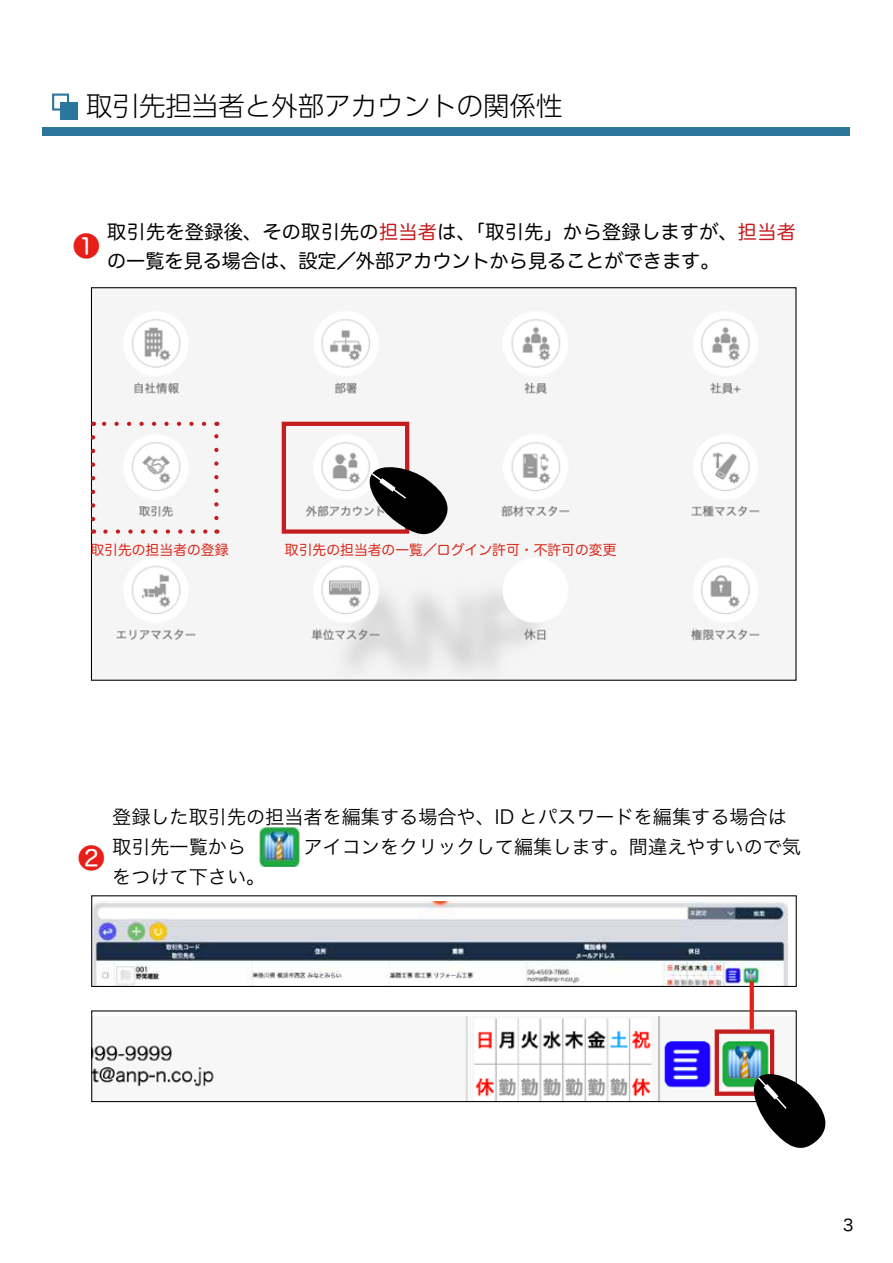
<style>
.page{position:relative;width:893px;height:1263px;background:#fff}
.page>*{position:absolute;margin:0;border:0;box-sizing:border-box;transform-origin:0 0}
.t1{font:300 26.55px "UD Shin Go Pr 6 N";color:#000}
.t2{font:26.55px "Hira Maru Pro W4";color:#e71f18}
.t3{font:19.2px/29.7px "Hira Kaku Pro W3";color:#000}
.t4{font:19.2px "Hira Maru Pro W4";letter-spacing:.01em;color:#000}
.t5{font:15.9px "Hira Maru Pro W4";color:#000}
.t6{font:13.8px "Hira Maru Pro W4";color:#d9281b}
.s1{color:#c41c1f}
</style>
<div class="page">
<div style="left:43px;top:128px;width:807px;height:8px;background:#2c769c"></div>
<img style="left:93px;top:901px;width:694px;height:84px">
<div style="left:91px;top:895px;width:706px;height:92px;border:1px solid #000"></div>
<img style="left:260px;top:827px;width:40px;height:39px">
<img style="left:93px;top:1016px;width:682px;height:84px">
<div style="left:91px;top:1010px;width:706px;height:92px;border:1px solid #000"></div>
<div style="left:715px;top:1029px;width:59px;height:67px;border:4px solid #c41c1f"></div>
<svg style="left:750px;top:981px;width:4px;height:48px"></svg>
<svg style="left:748px;top:1068px;width:78px;height:80px"></svg>
<img style="left:93px;top:317px;width:668px;height:362px">
<div style="left:282px;top:422px;width:127px;height:112px;border:4px solid #c41c1f"></div>
<svg style="left:364px;top:462px;width:90px;height:79px"></svg>
<div style="left:52px;top:94px;width:17px;height:17px;border:2px solid #2c769c"></div>
<div style="left:61px;top:102px;width:17px;height:17px;background:#2c769c"></div>
<svg style="left:105px;top:529px;width:105px;height:5px"></svg>
<svg style="left:91px;top:437px;width:4px;height:97px"></svg>
<svg style="left:214px;top:422px;width:5px;height:96px"></svg>
<svg style="left:93px;top:422px;width:111px;height:4px"></svg>
<h1 class="t1" style="left:86px;top:85px;width:478px">取引先担当者と外部アカウントの関係性</h1>
<h1 class="t2" style="left:73px;top:223px;width:28px">❶</h1>
<p class="t4" style="left:107px;top:215px;width:690px">取引先を登録後、その取引先の<span class="s1">担当者</span>は、「取引先」から登録しますが、<span class="s1">担当者</span></p>
<p class="t4" style="left:107px;top:245px;width:614px">の一覧を見る場合は、設定／外部アカウントから見ることができます。</p>
<p class="t6" style="left:90px;top:537px;width:140px">取引先の担当者の登録</p>
<p class="t6" style="left:285px;top:537px;width:333px">取引先の担当者の一覧／ログイン許可・不許可の変更</p>
<h1 class="t2" style="left:78px;top:835px;width:28px">2</h1>
<p class="t3" style="left:112px;top:801px;width:690px">登録した取引先の担当者を編集する場合や、ID とパスワードを編集する場合は取引先一覧から　　　アイコンをクリックして編集します。間違えやすいので気</p>
<p class="t3" style="left:112px;top:860px;width:155px">をつけて下さい。</p>
<p class="t5" style="left:843px;top:1211px;width:12px">3</p>
</div>
